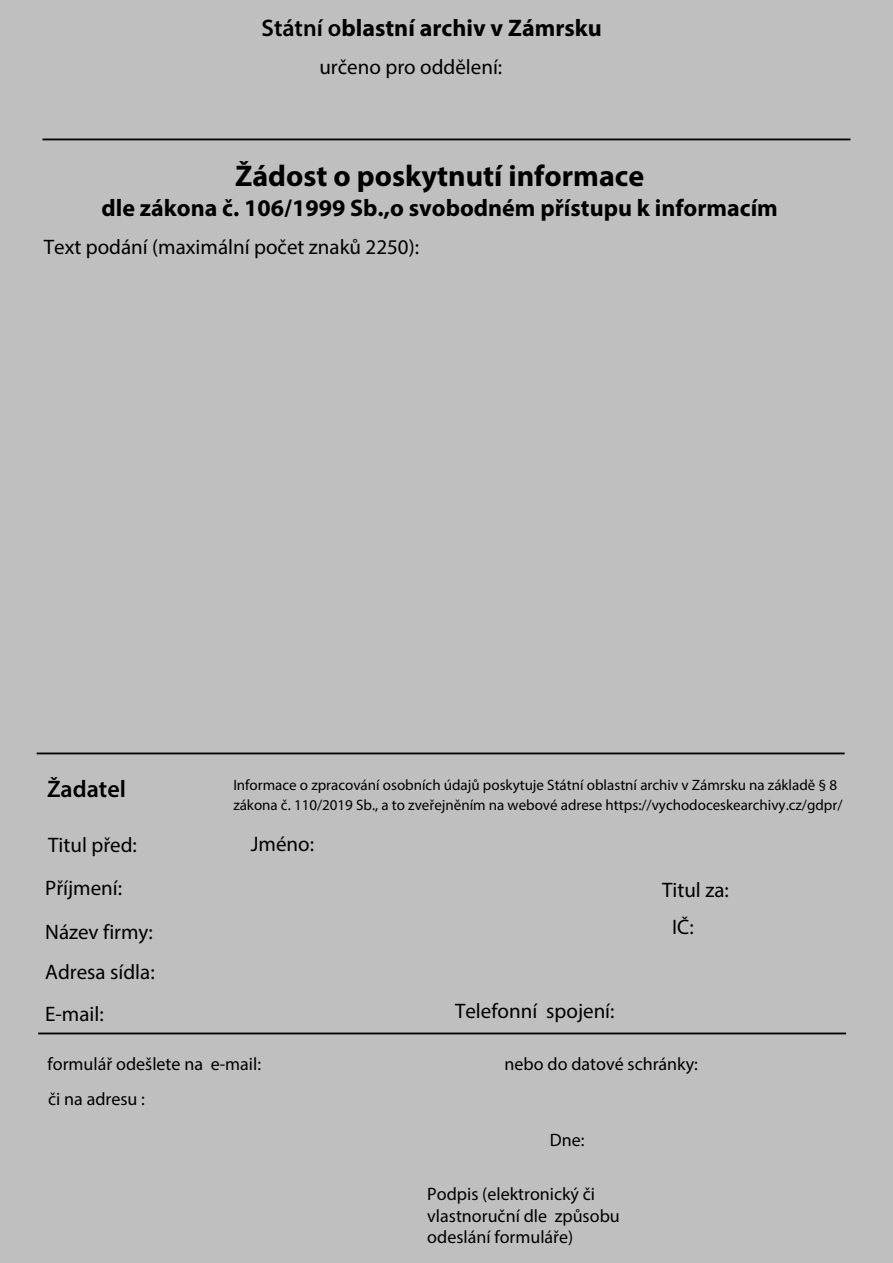
<style>
.page{position:relative;width:893px;height:1263px;background:#bfbfbf}
.page>*{position:absolute;margin:0;border:0;box-sizing:border-box;transform-origin:0 0}
.t1{font:700 30px "Myriad Pro";color:#000}
.t2{font:700 24px "Myriad Pro";color:#000}
.t3{font:600 24px "Myriad Pro";color:#000}
.t4{font:21px/43.3px "Myriad Pro";color:#000}
.t5{font:18px/21.6px "Myriad Pro";color:#000}
.t6{font:15px/20.2px "Myriad Pro";color:#000}
.s1{font-weight:600}
</style>
<div class="page">
<hr style="left:43px;top:138px;width:807px;height:3px;background:#000">
<hr style="left:37px;top:752px;width:808px;height:3px;background:#000">
<hr style="left:38px;top:1032px;width:808px;height:3px;background:#000">
<p class="t2" style="left:262px;top:12px;width:342px"><span class="s1">Státní o</span>blastní archiv v Zámrsku</p>
<h3 class="t4" style="left:319px;top:45px;width:184px">určeno pro oddělení:</h3>
<p class="t1" style="left:235px;top:156px;width:411px">Žádost o poskytnutí informace</p>
<p class="t2" style="left:101px;top:192px;width:678px">dle zákona č. 106/1999 Sb.,o svobodném přístupu k informacím</p>
<h3 class="t4" style="left:44px;top:225px;width:377px">Text podání (maximální počet znaků 2250):</h3>
<p class="t3" style="left:47px;top:773px;width:80px">Žadatel</p>
<h3 class="t4" style="left:45px;top:823px;width:109px">Titul před:<br>Příjmení:<br>Název firmy:</h3>
<h3 class="t4" style="left:45px;top:951px;width:111px;line-height:41.7px">Adresa sídla:<br>E-mail:</h3>
<p class="t6" style="left:233px;top:775px;width:611px">Informace o zpracování osobních údajů poskytuje Státní oblastní archiv v Zámrsku na základě § 8 zákona č. 110/2019 Sb., a to zveřejněním na webové adrese https://vychodoceskearchivy.cz/gdpr/</p>
<h3 class="t4" style="left:251px;top:822px;width:65px">Jméno:</h3>
<h3 class="t4" style="left:455px;top:989px;width:161px">Telefonní spojení:</h3>
<h3 class="t4" style="left:662px;top:868px;width:68px">Titul za:</h3>
<h3 class="t4" style="left:672px;top:905px;width:23px">IČ:</h3>
<p class="t5" style="left:48px;top:1053px;width:215px">formulář odešlete na e-mail:</p>
<p class="t5" style="left:48px;top:1088px;width:98px">či na adresu :</p>
<p class="t5" style="left:505px;top:1053px;width:195px">nebo do datové schránky:</p>
<p class="t5" style="left:550px;top:1129px;width:36px">Dne:</p>
<p class="t5" style="left:427px;top:1183px;width:194px">Podpis (elektronický či vlastnoruční dle způsobu odeslání formuláře)</p>
</div>
